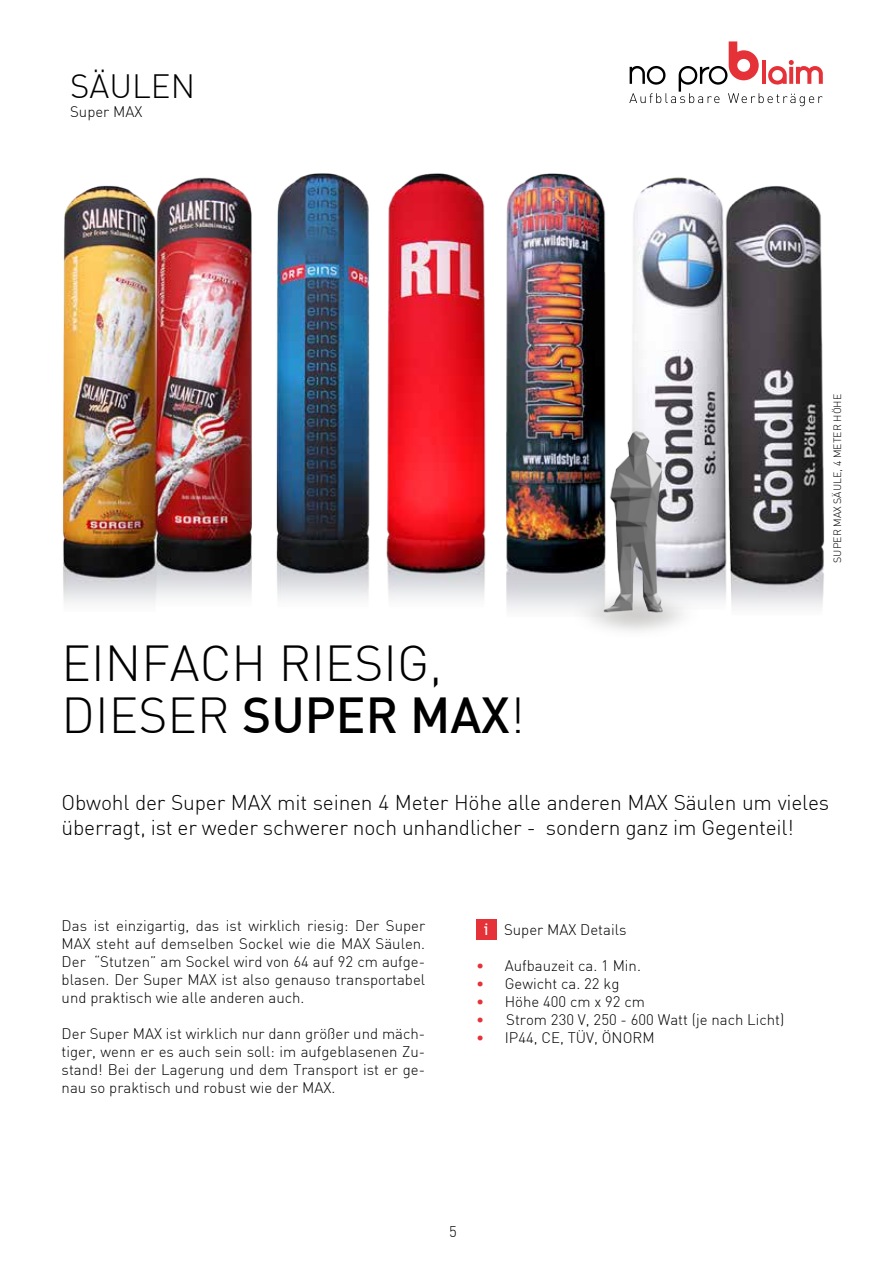
<style>
.page{position:relative;width:893px;height:1263px;background:#fff}
.page>*{position:absolute;margin:0;border:0;box-sizing:border-box;transform-origin:0 0}
.t1{font:300 49.5px/52.5px "DIN";color:#000}
.t2{font:300 33px "DIN";color:#000}
.t3{font:300 21px/25.2px "DIN";letter-spacing:-.01em;color:#000}
.t4{font:300 15px/18px "DIN";color:#000;text-align:justify}
.t5{font:300 10.5px "DIN";color:#000}
.s1{font-weight:500}
.s2{font-family:"Trebuchet MS";font-weight:400;font-size:16.5px;color:#fff}
.s3{color:#e53138}
</style>
<div class="page">
<svg style="left:629px;top:41px;width:194px;height:65px"></svg>
<div style="left:476px;top:920px;width:20px;height:20px;background:#e53138"></div>
<img style="left:62px;top:173px;width:763px;height:436px">
<img style="left:574px;top:575px;width:134px;height:56px">
<img style="left:590px;top:431px;width:82px;height:186px">
<h2 class="t2" style="left:70px;top:66px;width:126px">SÄULEN</h2>
<p class="t4" style="left:70px;top:102px;width:74px">Super MAX</p>
<h1 class="t1" style="left:62px;top:636px;width:465px;text-indent:138px">ch riesig, dieser <span class="s1">SUPER MAX</span>!</h1>
<h1 class="t1" style="left:62px;top:636px;width:74px">Einfa</h1>
<p class="t5" style="left:831px;top:563px;width:168px;rotate:-90deg">SUPER MAX SÄULE, 4 METER Hö he</p>
<h3 class="t3" style="left:62px;top:789px;width:769px">Obwohl der Super MAX mit seinen 4 Meter Höhe alle anderen MAX Säulen um vieles überragt, ist er weder schwerer noch unhandlicher - sondern ganz im Gegenteil!</h3>
<p class="t4" style="left:62px;top:916px;width:365px">Das ist einzigartig, das ist wirklich riesig: Der Super MAX steht auf demselben Sockel wie die MAX Säulen.<br>Der “Stutzen” am Sockel wird von 64 auf 92 cm aufge&shy;blasen. Der Super MAX ist also genauso transportabel und praktisch wie alle anderen auch.</p>
<p class="t4" style="left:62px;top:1024px;width:365px">Der Super MAX ist wirklich nur dann größer und mäch&shy;tiger, wenn er es auch sein soll: im aufgeblasenen Zu&shy;stand! Bei der Lagerung und dem Transport ist er ge&shy;nau so praktisch und robust wie der MAX.</p>
<p class="t4" style="left:484px;top:920px;width:144px"><span class="s2">i</span> Super MAX Details</p>
<p class="t4" style="left:476px;top:956px;width:166px"><span class="s3">•</span> Aufbauzeit ca. 1 Min.</p>
<p class="t4" style="left:476px;top:974px;width:145px"><span class="s3">•</span> Gewicht ca. 22 kg</p>
<p class="t4" style="left:476px;top:992px;width:170px"><span class="s3">•</span> Höhe 400 cm x 92 cm</p>
<p class="t4" style="left:476px;top:1010px;width:310px"><span class="s3">•</span> Strom 230 V, 250 - 600 Watt (je nach Licht)</p>
<p class="t4" style="left:476px;top:1028px;width:180px"><span class="s3">•</span> I P44, C E, TÜV, ÖNORM</p>
<p class="t4" style="left:449px;top:1223px;width:9px">5</p>
</div>
